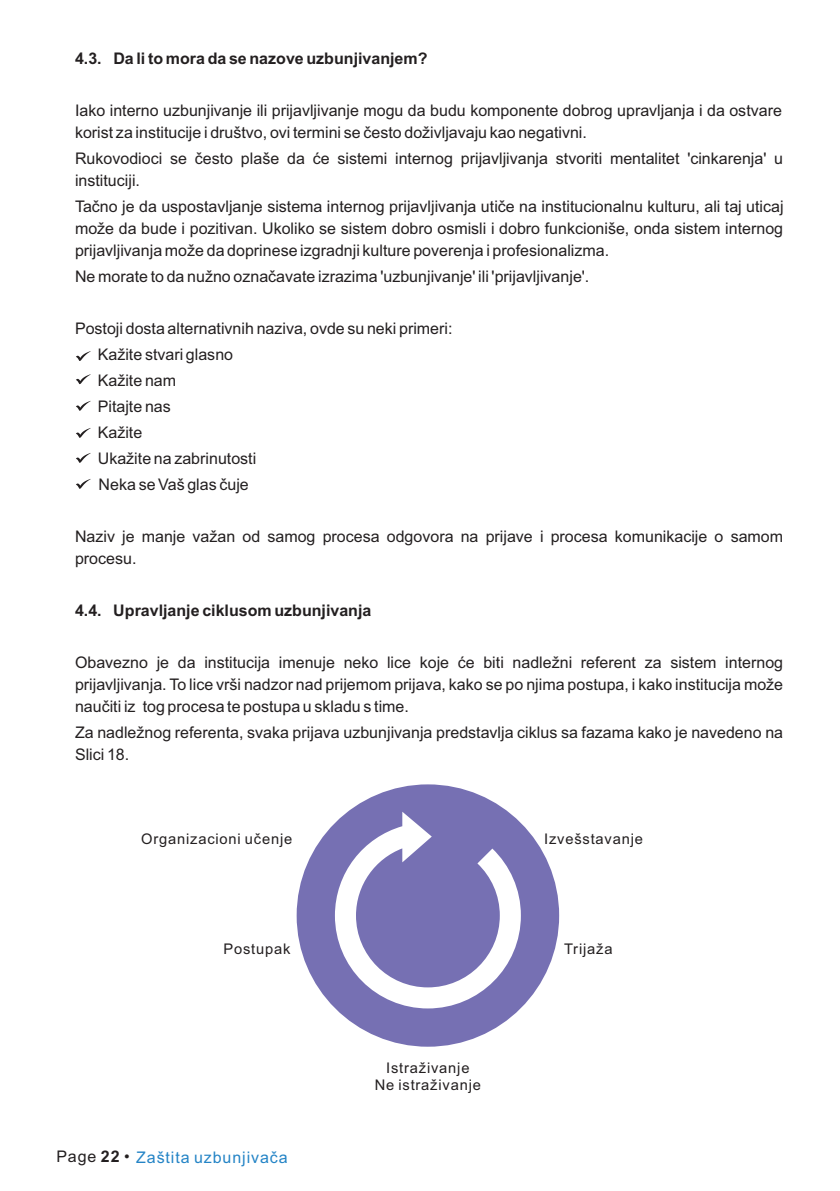
<style>
.page{position:relative;width:840px;height:1191px;background:#fff}
.page>*{position:absolute;margin:0;border:0;box-sizing:border-box;transform-origin:0 0}
.t1{font:16px/22px "Arial";color:#231f20}
.t2{font:700 16px "Arial";color:#231f20}
.t3{font:16px "Arial";letter-spacing:.055em;color:#2484c6}
.t4{font:14.6px/16.4px "Arial";letter-spacing:.055em;color:#231f20;text-align:center}
.s1{color:#231f20}
.s2{font-weight:700;color:#231f20}
</style>
<div class="page">
<svg style="left:76px;top:351px;width:15px;height:10px"></svg>
<div style="left:296px;top:784px;width:263px;height:262px;background:#7670b3;border-radius:50%"></div>
<svg style="left:335px;top:811px;width:185px;height:197px"></svg>
<svg style="left:76px;top:374px;width:15px;height:10px"></svg>
<svg style="left:76px;top:401px;width:15px;height:10px"></svg>
<svg style="left:76px;top:428px;width:15px;height:10px"></svg>
<svg style="left:76px;top:453px;width:15px;height:10px"></svg>
<svg style="left:76px;top:479px;width:15px;height:10px"></svg>
<p class="t2" style="left:75px;top:52px;width:354px">4.3. Da li to mora da se nazove uzbunjivanjem?</p>
<p class="t1" style="left:75px;top:101px;width:708px">Iako interno uzbunjivanje ili prijavljivanje mogu da budu komponente dobrog upravljanja i da ostvare korist za institucije i društvo, ovi termini se često doživljavaju kao negativni.</p>
<p class="t1" style="left:75px;top:149px;width:709px">Rukovodioci se često plaše da će sistemi internog prijavljivanja stvoriti mentalitet 'cinkarenja' u instituciji.</p>
<p class="t1" style="left:75px;top:197px;width:709px;text-align:justify">Tačno je da uspostavljanje sistema internog prijavljivanja utiče na institucionalnu kulturu, ali taj uticaj može da bude i pozitivan. Ukoliko se sistem dobro osmisli i dobro funkcioniše, onda sistem internog prijavljivanja može da doprinese izgradnji kulture poverenja i profesionalizma.</p>
<p class="t1" style="left:75px;top:267px;width:515px">Ne morate to da nužno označavate izrazima 'uzbunjivanje' ili 'prijavljivanje'.</p>
<p class="t1" style="left:75px;top:319px;width:379px">Postoji dosta alternativnih naziva, ovde su neki primeri:</p>
<p class="t1" style="left:98px;top:343px;width:137px;line-height:26px">Kažite stvari glasno<br>Kažite nam<br>Pitajte nas</p>
<p class="t1" style="left:98px;top:447px;width:160px;line-height:26px">Ukažite na zabrinutosti<br>Neka se Vaš glas čuje</p>
<p class="t1" style="left:98px;top:423px;width:46px">Kažite</p>
<p class="t1" style="left:75px;top:527px;width:709px">Naziv je manje važan od samog procesa odgovora na prijave i procesa komunikacije o samom procesu.</p>
<p class="t2" style="left:75px;top:604px;width:298px">4.4. Upravljanje ciklusom uzbunjivanja</p>
<p class="t1" style="left:75px;top:653px;width:709px;text-align:justify">Obavezno je da institucija imenuje neko lice koje će biti nadležni referent za sistem internog prijavljivanja. To lice vrši nadzor nad prijemom prijava, kako se po njima postupa, i kako institucija može naučiti iz tog procesa te postupa u skladu s time.</p>
<p class="t1" style="left:75px;top:723px;width:709px">Za nadležnog referenta, svaka prijava uzbunjivanja predstavlja ciklus sa fazama kako je navedeno na<br>Slici 18.</p>
<p class="t4" style="left:141px;top:832px;width:152px">Organizacioni učenje</p>
<p class="t4" style="left:544px;top:832px;width:100px">Izvešstavanje</p>
<p class="t4" style="left:223px;top:942px;width:68px">Postupak</p>
<p class="t4" style="left:563px;top:942px;width:50px">Trijaža</p>
<p class="t3" style="left:56px;top:1151px;width:232px"><span class="s1">Page</span> <span class="s2">22</span> <span class="s1">•</span> Zaštita uzbunjivača</p>
<p class="t4" style="left:374px;top:1061px;width:108px">Istraživanje<br>Ne istraživanje</p>
</div>
